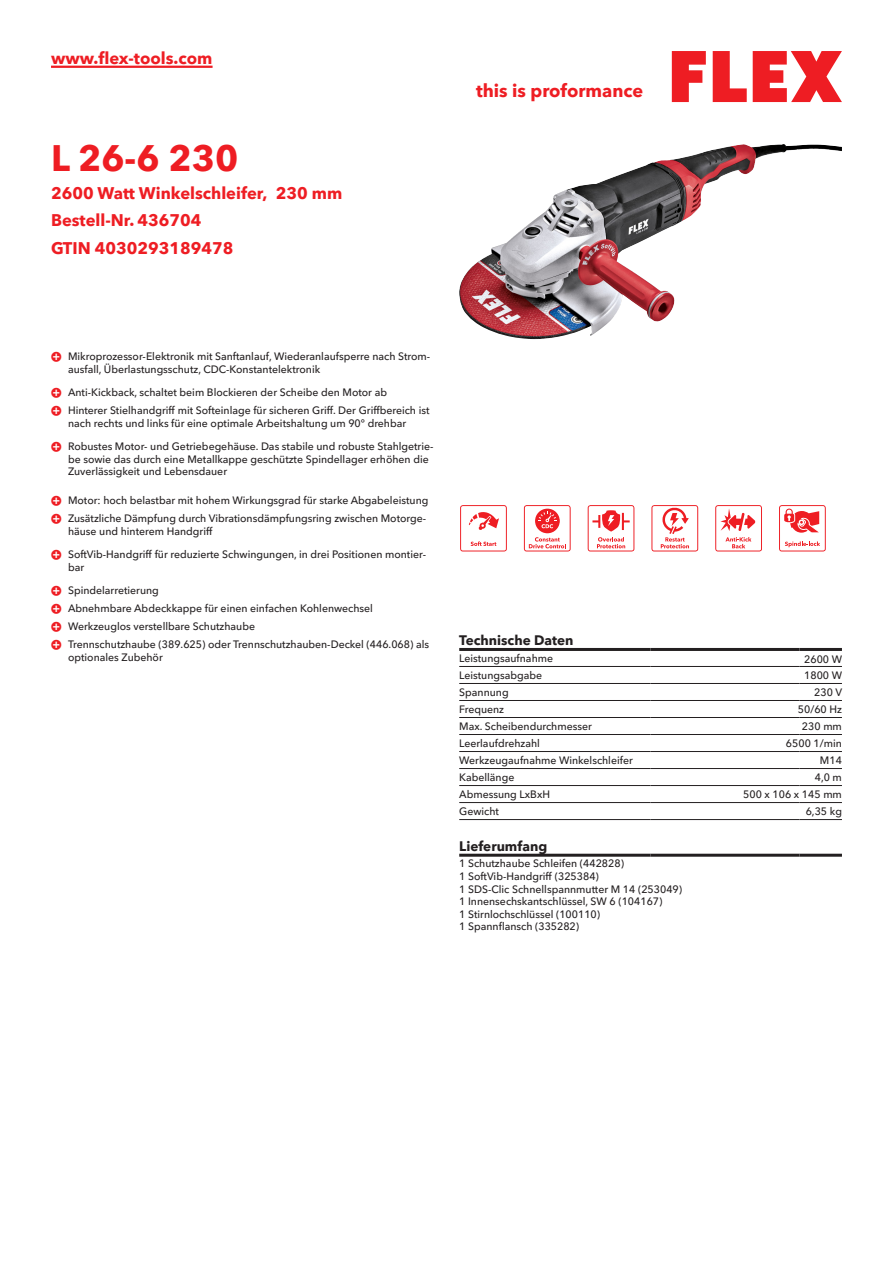
<style>
.page{position:relative;width:893px;height:1263px;background:#fff}
.page>*{position:absolute;margin:0;border:0;box-sizing:border-box;transform-origin:0 0}
.CB_AF_Product-name{font:700 36px "Avenir Next W1 G";color:#ee1d23}
.t1{font:700 18px "Avenir Next W1 G";color:#ee1d23}
.CB_AF_Product-short{font:700 16.5px "Avenir Next W1 G";color:#ee1d23}
.CB_AF_Order-number{font:700 16.5px "Avenir Next W1 G";color:#ee1d23}
.CB_AF_Table-headline{font:700 13.5px "Avenir Next W1 G";color:#231f20}
.CB_AF_Table-specific{font:500 10.5px/12.6px "Avenir Next W1 G";color:#231f20}
</style>
<div class="page">
<svg style="left:672px;top:51px;width:34px;height:51px"></svg>
<svg style="left:713px;top:51px;width:34px;height:51px"></svg>
<svg style="left:753px;top:51px;width:89px;height:51px"></svg>
<hr style="left:51px;top:66px;width:162px;height:2px;background:#ee1d23">
<img style="left:459px;top:144px;width:325px;height:195px">
<hr style="left:459px;top:666px;width:192px;height:1px;background:#231f20">
<hr style="left:651px;top:666px;width:148px;height:1px;background:#231f20">
<hr style="left:799px;top:666px;width:43px;height:1px;background:#231f20">
<hr style="left:459px;top:683px;width:192px;height:1px;background:#231f20">
<hr style="left:651px;top:683px;width:148px;height:1px;background:#231f20">
<hr style="left:799px;top:683px;width:43px;height:1px;background:#231f20">
<hr style="left:459px;top:700px;width:192px;height:1px;background:#231f20">
<hr style="left:651px;top:700px;width:148px;height:1px;background:#231f20">
<hr style="left:799px;top:700px;width:43px;height:1px;background:#231f20">
<hr style="left:459px;top:717px;width:192px;height:1px;background:#231f20">
<hr style="left:651px;top:717px;width:148px;height:1px;background:#231f20">
<hr style="left:799px;top:717px;width:43px;height:1px;background:#231f20">
<hr style="left:459px;top:734px;width:192px;height:1px;background:#231f20">
<hr style="left:651px;top:734px;width:148px;height:1px;background:#231f20">
<hr style="left:799px;top:734px;width:43px;height:1px;background:#231f20">
<hr style="left:459px;top:751px;width:192px;height:1px;background:#231f20">
<hr style="left:651px;top:751px;width:148px;height:1px;background:#231f20">
<hr style="left:799px;top:751px;width:43px;height:1px;background:#231f20">
<hr style="left:459px;top:768px;width:192px;height:1px;background:#231f20">
<hr style="left:651px;top:768px;width:148px;height:1px;background:#231f20">
<hr style="left:799px;top:768px;width:43px;height:1px;background:#231f20">
<hr style="left:459px;top:785px;width:192px;height:1px;background:#231f20">
<hr style="left:651px;top:785px;width:148px;height:1px;background:#231f20">
<hr style="left:799px;top:785px;width:43px;height:1px;background:#231f20">
<hr style="left:459px;top:802px;width:192px;height:1px;background:#231f20">
<hr style="left:651px;top:802px;width:148px;height:1px;background:#231f20">
<hr style="left:799px;top:802px;width:43px;height:1px;background:#231f20">
<hr style="left:459px;top:819px;width:192px;height:1px;background:#231f20">
<hr style="left:651px;top:819px;width:148px;height:1px;background:#231f20">
<hr style="left:799px;top:819px;width:43px;height:1px;background:#231f20">
<hr style="left:459px;top:648px;width:192px;height:3px;background:#231f20">
<hr style="left:651px;top:648px;width:148px;height:3px;background:#231f20">
<hr style="left:799px;top:648px;width:43px;height:3px;background:#231f20">
<hr style="left:459px;top:854px;width:192px;height:3px;background:#231f20">
<hr style="left:651px;top:854px;width:148px;height:3px;background:#231f20">
<hr style="left:799px;top:854px;width:43px;height:3px;background:#231f20">
<svg style="left:460px;top:505px;width:47px;height:46px"></svg>
<svg style="left:524px;top:505px;width:47px;height:46px"></svg>
<svg style="left:588px;top:505px;width:46px;height:46px"></svg>
<svg style="left:651px;top:505px;width:47px;height:46px"></svg>
<svg style="left:715px;top:505px;width:47px;height:46px"></svg>
<svg style="left:779px;top:505px;width:47px;height:46px"></svg>
<h3 class="CB_AF_Product-short" style="left:51px;top:45px;width:163px">www.flex-tools.com</h3>
<p class="CB_AF_Product-name" style="left:51px;top:130px;width:189px">L 26-6 230</p>
<p class="CB_AF_Product-short" style="left:51px;top:180px;width:293px">2600 Watt Winkelschleifer, 230 mm</p>
<p class="CB_AF_Order-number" style="left:51px;top:207px;width:152px">Bestell-Nr. 436704</p>
<p class="CB_AF_Order-number" style="left:51px;top:235px;width:184px">GTIN 4030293189478</p>
<h2 class="t1" style="left:476px;top:77px;width:169px">this is proformance</h2>
<p class="CB_AF_Table-specific" style="left:68px;top:349px;width:364px">Mikroprozessor-Elektronik mit Sanftanlauf, Wiederanlaufsperre nach Strom&shy;ausfall, Überlastungsschutz, CDC-Konstantelektronik</p>
<p class="CB_AF_Table-specific" style="left:68px;top:385px;width:321px">Anti-Kickback, schaltet beim Blockieren der Scheibe den Motor ab</p>
<p class="CB_AF_Table-specific" style="left:68px;top:403px;width:363px">Hinterer Stielhandgriff mit Softeinlage für sicheren Griff. Der Griffbereich ist nach rechts und links für eine optimale Arbeitshaltung um 90° drehbar</p>
<p class="CB_AF_Table-specific" style="left:68px;top:439px;width:367px">Robustes Motor- und Getriebegehäuse. Das stabile und robuste Stahlgetrie&shy;be sowie das durch eine Metallkappe geschützte Spindellager erhöhen die<br>Zuverlässigkeit und Lebensdauer</p>
<p class="CB_AF_Table-specific" style="left:68px;top:493px;width:362px">Motor: hoch belastbar mit hohem Wirkungsgrad für starke Abgabeleistung</p>
<p class="CB_AF_Table-specific" style="left:68px;top:511px;width:360px">Zusätzliche Dämpfung durch Vibrationsdämpfungsring zwischen Motorge&shy;häuse und hinterem Handgriff</p>
<p class="CB_AF_Table-specific" style="left:68px;top:547px;width:360px">SoftVib-Handgriff für reduzierte Schwingungen, in drei Positionen montier&shy;bar</p>
<p class="CB_AF_Table-specific" style="left:68px;top:583px;width:92px">Spindelarretierung</p>
<p class="CB_AF_Table-specific" style="left:68px;top:601px;width:306px">Abnehmbare Abdeckkappe für einen einfachen Kohlenwechsel</p>
<p class="CB_AF_Table-specific" style="left:68px;top:619px;width:189px">Werkzeuglos verstellbare Schutzhaube</p>
<p class="CB_AF_Table-specific" style="left:68px;top:637px;width:363px">Trennschutzhaube (389.625) oder Trennschutzhauben-Deckel (446.068) als optionales Zubehör</p>
<p class="CB_AF_Table-headline" style="left:459px;top:630px;width:116px">Technische Daten</p>
<p class="CB_AF_Table-specific" style="left:459px;top:651px;width:95px">Leistungsaufnahme</p>
<p class="CB_AF_Table-specific" style="left:804px;top:652px;width:39px">2600 W</p>
<p class="CB_AF_Table-specific" style="left:459px;top:668px;width:84px">Leistungsabgabe</p>
<p class="CB_AF_Table-specific" style="left:804px;top:668px;width:39px">1800 W</p>
<p class="CB_AF_Table-specific" style="left:459px;top:685px;width:51px">Spannung</p>
<p class="CB_AF_Table-specific" style="left:814px;top:685px;width:29px">230 V</p>
<p class="CB_AF_Table-specific" style="left:459px;top:702px;width:46px">Frequenz</p>
<p class="CB_AF_Table-specific" style="left:798px;top:702px;width:46px">50/60 Hz</p>
<p class="CB_AF_Table-specific" style="left:459px;top:719px;width:134px">Max. Scheibendurchmesser</p>
<p class="CB_AF_Table-specific" style="left:802px;top:719px;width:41px">230 mm</p>
<p class="CB_AF_Table-specific" style="left:459px;top:736px;width:82px">Leerlaufdrehzahl</p>
<p class="CB_AF_Table-specific" style="left:786px;top:736px;width:57px">6500 1/min</p>
<p class="CB_AF_Table-specific" style="left:459px;top:753px;width:175px">Werkzeugaufnahme Winkelschleifer</p>
<p class="CB_AF_Table-specific" style="left:820px;top:753px;width:23px">M14</p>
<p class="CB_AF_Table-specific" style="left:459px;top:770px;width:57px">Kabellänge</p>
<p class="CB_AF_Table-specific" style="left:815px;top:770px;width:29px">4,0 m</p>
<p class="CB_AF_Table-specific" style="left:459px;top:787px;width:92px">Abmessung LxBxH</p>
<p class="CB_AF_Table-specific" style="left:743px;top:787px;width:100px">500 x 106 x 145 mm</p>
<p class="CB_AF_Table-specific" style="left:459px;top:804px;width:41px">Gewicht</p>
<p class="CB_AF_Table-specific" style="left:806px;top:804px;width:38px">6,35 kg</p>
<p class="CB_AF_Table-headline" style="left:459px;top:835px;width:89px">Lieferumfang</p>
<p class="CB_AF_Table-specific" style="left:459px;top:856px;width:224px">1 Schutzhaube Schleifen (442828)<br>1 SoftVib-Handgriff (325384)<br>1 SDS-Clic Schnellspannmutter M 14 (253049)<br>1 Innensechskantschlüssel, SW 6 (104167)<br>1 Stirnlochschlüssel (100110)<br>1 Spannflansch (335282)</p>
</div>
